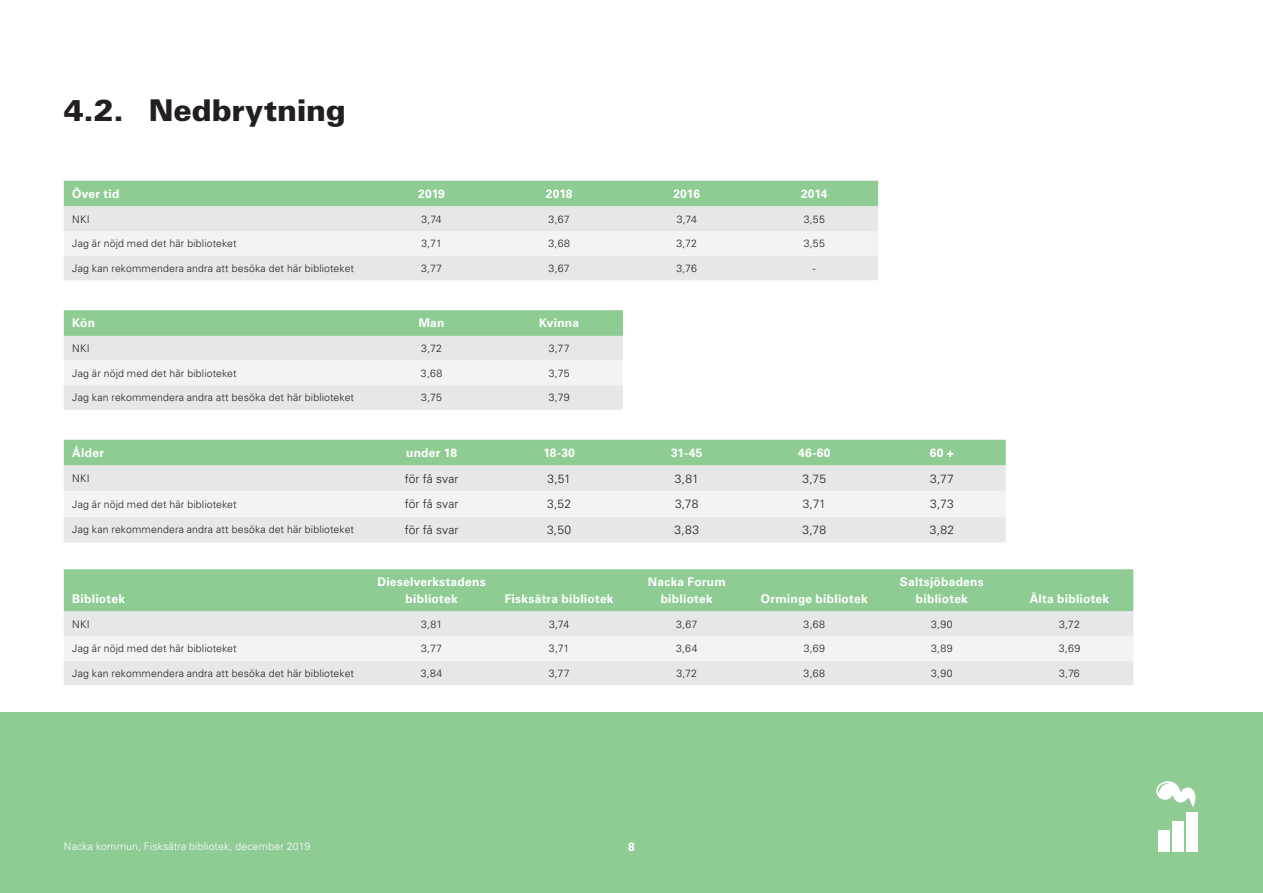
<style>
.page{position:relative;width:1263px;height:893px;background:#fff}
.page>*{position:absolute;margin:0;border:0;box-sizing:border-box;transform-origin:0 0}
.t1{font:900 30px "Univers LT Std";letter-spacing:-.005em;color:#231f20}
.Tabellrubrik_Centrer{font:700 12px/16.5px "Univers LT Std";letter-spacing:.02em;color:#fff;text-align:center}
.Tabellformat_bröd_ce{font:300 12px "Univers LT Std";letter-spacing:.005em;color:#231f20}
.Tabellformat_bröd_ce-2{font:300 10.5px "Univers LT Std";letter-spacing:.015em;color:#231f20}
.t2{font:300 10.5px "Univers LT Std";letter-spacing:.015em;color:#fff}
</style>
<div class="page">
<div style="left:0;top:712px;width:1263px;height:181px;background:#8fcc94"></div>
<div style="left:1158px;top:830px;width:12px;height:21px;background:#fff"></div>
<div style="left:1172px;top:821px;width:12px;height:30px;background:#fff"></div>
<div style="left:1186px;top:812px;width:12px;height:39px;background:#fff"></div>
<svg style="left:1156px;top:781px;width:40px;height:26px"></svg>
<div style="left:64px;top:569px;width:1069px;height:42px;background:#8fcc94"></div>
<div style="left:64px;top:611px;width:1069px;height:74px;background:#e6e7e9"></div>
<div style="left:64px;top:636px;width:1069px;height:25px;background:#f2f3f4"></div>
<div style="left:64px;top:181px;width:814px;height:25px;background:#8fcc94"></div>
<div style="left:64px;top:206px;width:814px;height:74px;background:#e6e7e9"></div>
<div style="left:64px;top:231px;width:814px;height:25px;background:#f2f3f4"></div>
<svg style="left:64px;top:310px;width:559px;height:100px"></svg>
<div style="left:64px;top:440px;width:942px;height:25px;background:#8fcc94"></div>
<div style="left:64px;top:465px;width:942px;height:77px;background:#e6e7e9"></div>
<div style="left:64px;top:491px;width:942px;height:26px;background:#f2f3f4"></div>
<p class="t1" style="left:64px;top:91px;width:284px">4.2. Nedbrytning</p>
<p class="Tabellrubrik_Centrer" style="left:72px;top:186px;width:49px">Över tid</p>
<p class="Tabellrubrik_Centrer" style="left:418px;top:186px;width:28px">2019</p>
<p class="Tabellrubrik_Centrer" style="left:546px;top:186px;width:28px">2018</p>
<p class="Tabellrubrik_Centrer" style="left:673px;top:186px;width:28px">2016</p>
<p class="Tabellrubrik_Centrer" style="left:801px;top:186px;width:28px">2014</p>
<p class="Tabellformat_bröd_ce-2" style="left:72px;top:212px;width:19px">NKI</p>
<p class="Tabellformat_bröd_ce-2" style="left:421px;top:212px;width:22px">3,74</p>
<p class="Tabellformat_bröd_ce-2" style="left:549px;top:212px;width:23px">3,67</p>
<p class="Tabellformat_bröd_ce-2" style="left:677px;top:212px;width:22px">3,74</p>
<p class="Tabellformat_bröd_ce-2" style="left:804px;top:212px;width:23px">3,55</p>
<p class="Tabellformat_bröd_ce-2" style="left:72px;top:237px;width:166px">Jag är nöjd med det här biblioteket</p>
<p class="Tabellformat_bröd_ce-2" style="left:421px;top:237px;width:22px">3,71</p>
<p class="Tabellformat_bröd_ce-2" style="left:548px;top:237px;width:23px">3,68</p>
<p class="Tabellformat_bröd_ce-2" style="left:676px;top:237px;width:22px">3,72</p>
<p class="Tabellformat_bröd_ce-2" style="left:804px;top:237px;width:23px">3,55</p>
<p class="Tabellformat_bröd_ce-2" style="left:72px;top:262px;width:283px">Jag kan rekommendera andra att besöka det här biblioteket</p>
<p class="Tabellformat_bröd_ce-2" style="left:421px;top:262px;width:22px">3,77</p>
<p class="Tabellformat_bröd_ce-2" style="left:549px;top:262px;width:23px">3,67</p>
<p class="Tabellformat_bröd_ce-2" style="left:676px;top:262px;width:22px">3,76</p>
<p class="Tabellformat_bröd_ce-2" style="left:813px;top:262px;width:4px">-</p>
<p class="Tabellrubrik_Centrer" style="left:72px;top:315px;width:24px">Kön</p>
<p class="Tabellrubrik_Centrer" style="left:419px;top:315px;width:27px">Man</p>
<p class="Tabellrubrik_Centrer" style="left:539px;top:315px;width:41px">Kvinna</p>
<p class="Tabellformat_bröd_ce-2" style="left:72px;top:342px;width:19px">NKI</p>
<p class="Tabellformat_bröd_ce-2" style="left:421px;top:342px;width:22px">3,72</p>
<p class="Tabellformat_bröd_ce-2" style="left:549px;top:342px;width:22px">3,77</p>
<p class="Tabellformat_bröd_ce-2" style="left:72px;top:367px;width:166px">Jag är nöjd med det här biblioteket</p>
<p class="Tabellformat_bröd_ce-2" style="left:421px;top:367px;width:23px">3,68</p>
<p class="Tabellformat_bröd_ce-2" style="left:549px;top:367px;width:22px">3,75</p>
<p class="Tabellformat_bröd_ce-2" style="left:72px;top:391px;width:283px">Jag kan rekommendera andra att besöka det här biblioteket</p>
<p class="Tabellformat_bröd_ce-2" style="left:421px;top:391px;width:22px">3,75</p>
<p class="Tabellformat_bröd_ce-2" style="left:549px;top:391px;width:22px">3,79</p>
<p class="Tabellrubrik_Centrer" style="left:72px;top:445px;width:33px">Ålder</p>
<p class="Tabellrubrik_Centrer" style="left:406px;top:445px;width:52px">under 18</p>
<p class="Tabellrubrik_Centrer" style="left:543px;top:445px;width:33px">18-30</p>
<p class="Tabellrubrik_Centrer" style="left:671px;top:445px;width:33px">31-45</p>
<p class="Tabellrubrik_Centrer" style="left:798px;top:445px;width:34px">46-60</p>
<p class="Tabellrubrik_Centrer" style="left:930px;top:445px;width:26px">60 +</p>
<p class="Tabellformat_bröd_ce-2" style="left:72px;top:472px;width:19px">NKI</p>
<p class="Tabellformat_bröd_ce" style="left:405px;top:471px;width:55px">för få svar</p>
<p class="Tabellformat_bröd_ce" style="left:547px;top:471px;width:25px">3,51</p>
<p class="Tabellformat_bröd_ce" style="left:675px;top:471px;width:25px">3,81</p>
<p class="Tabellformat_bröd_ce" style="left:803px;top:471px;width:25px">3,75</p>
<p class="Tabellformat_bröd_ce" style="left:930px;top:471px;width:25px">3,77</p>
<p class="Tabellformat_bröd_ce-2" style="left:72px;top:498px;width:166px">Jag är nöjd med det här biblioteket</p>
<p class="Tabellformat_bröd_ce" style="left:405px;top:497px;width:55px">för få svar</p>
<p class="Tabellformat_bröd_ce" style="left:547px;top:497px;width:26px">3,52</p>
<p class="Tabellformat_bröd_ce" style="left:675px;top:497px;width:25px">3,78</p>
<p class="Tabellformat_bröd_ce" style="left:803px;top:497px;width:25px">3,71</p>
<p class="Tabellformat_bröd_ce" style="left:930px;top:497px;width:25px">3,73</p>
<p class="Tabellformat_bröd_ce-2" style="left:72px;top:523px;width:283px">Jag kan rekommendera andra att besöka det här biblioteket</p>
<p class="Tabellformat_bröd_ce" style="left:405px;top:522px;width:55px">för få svar</p>
<p class="Tabellformat_bröd_ce" style="left:547px;top:522px;width:26px">3,50</p>
<p class="Tabellformat_bröd_ce" style="left:674px;top:522px;width:26px">3,83</p>
<p class="Tabellformat_bröd_ce" style="left:802px;top:522px;width:25px">3,78</p>
<p class="Tabellformat_bröd_ce" style="left:930px;top:522px;width:26px">3,82</p>
<p class="Tabellrubrik_Centrer" style="left:72px;top:591px;width:54px">Bibliotek</p>
<p class="Tabellrubrik_Centrer" style="left:377px;top:574px;width:110px">Dieselverkstadens bibliotek</p>
<p class="Tabellrubrik_Centrer" style="left:505px;top:591px;width:110px">Fisksätra bibliotek</p>
<p class="Tabellrubrik_Centrer" style="left:648px;top:574px;width:79px">Nacka Forum bibliotek</p>
<p class="Tabellrubrik_Centrer" style="left:761px;top:591px;width:108px">Orminge bibliotek</p>
<p class="Tabellrubrik_Centrer" style="left:900px;top:574px;width:85px">Saltsjöbadens bibliotek</p>
<p class="Tabellrubrik_Centrer" style="left:1030px;top:591px;width:81px">Älta bibliotek</p>
<p class="Tabellformat_bröd_ce-2" style="left:72px;top:617px;width:19px">NKI</p>
<p class="Tabellformat_bröd_ce-2" style="left:421px;top:617px;width:23px">3,81</p>
<p class="Tabellformat_bröd_ce-2" style="left:549px;top:617px;width:22px">3,74</p>
<p class="Tabellformat_bröd_ce-2" style="left:676px;top:617px;width:23px">3,67</p>
<p class="Tabellformat_bröd_ce-2" style="left:804px;top:617px;width:23px">3,68</p>
<p class="Tabellformat_bröd_ce-2" style="left:931px;top:617px;width:23px">3,90</p>
<p class="Tabellformat_bröd_ce-2" style="left:1059px;top:617px;width:22px">3,72</p>
<p class="Tabellformat_bröd_ce-2" style="left:72px;top:642px;width:166px">Jag är nöjd med det här biblioteket</p>
<p class="Tabellformat_bröd_ce-2" style="left:421px;top:642px;width:22px">3,77</p>
<p class="Tabellformat_bröd_ce-2" style="left:549px;top:642px;width:22px">3,71</p>
<p class="Tabellformat_bröd_ce-2" style="left:676px;top:642px;width:23px">3,64</p>
<p class="Tabellformat_bröd_ce-2" style="left:804px;top:642px;width:23px">3,69</p>
<p class="Tabellformat_bröd_ce-2" style="left:931px;top:642px;width:23px">3,89</p>
<p class="Tabellformat_bröd_ce-2" style="left:1059px;top:642px;width:23px">3,69</p>
<p class="Tabellformat_bröd_ce-2" style="left:72px;top:667px;width:283px">Jag kan rekommendera andra att besöka det här biblioteket</p>
<p class="Tabellformat_bröd_ce-2" style="left:421px;top:667px;width:23px">3,84</p>
<p class="Tabellformat_bröd_ce-2" style="left:549px;top:667px;width:22px">3,77</p>
<p class="Tabellformat_bröd_ce-2" style="left:676px;top:667px;width:22px">3,72</p>
<p class="Tabellformat_bröd_ce-2" style="left:804px;top:667px;width:23px">3,68</p>
<p class="Tabellformat_bröd_ce-2" style="left:931px;top:667px;width:23px">3,90</p>
<p class="Tabellformat_bröd_ce-2" style="left:1059px;top:667px;width:22px">3,76</p>
<p class="t2" style="left:64px;top:840px;width:248px">Nacka kommun, Fisksätra bibliotek, december 2019</p>
<p class="Tabellrubrik_Centrer" style="left:628px;top:839px;width:8px">8</p>
</div>
